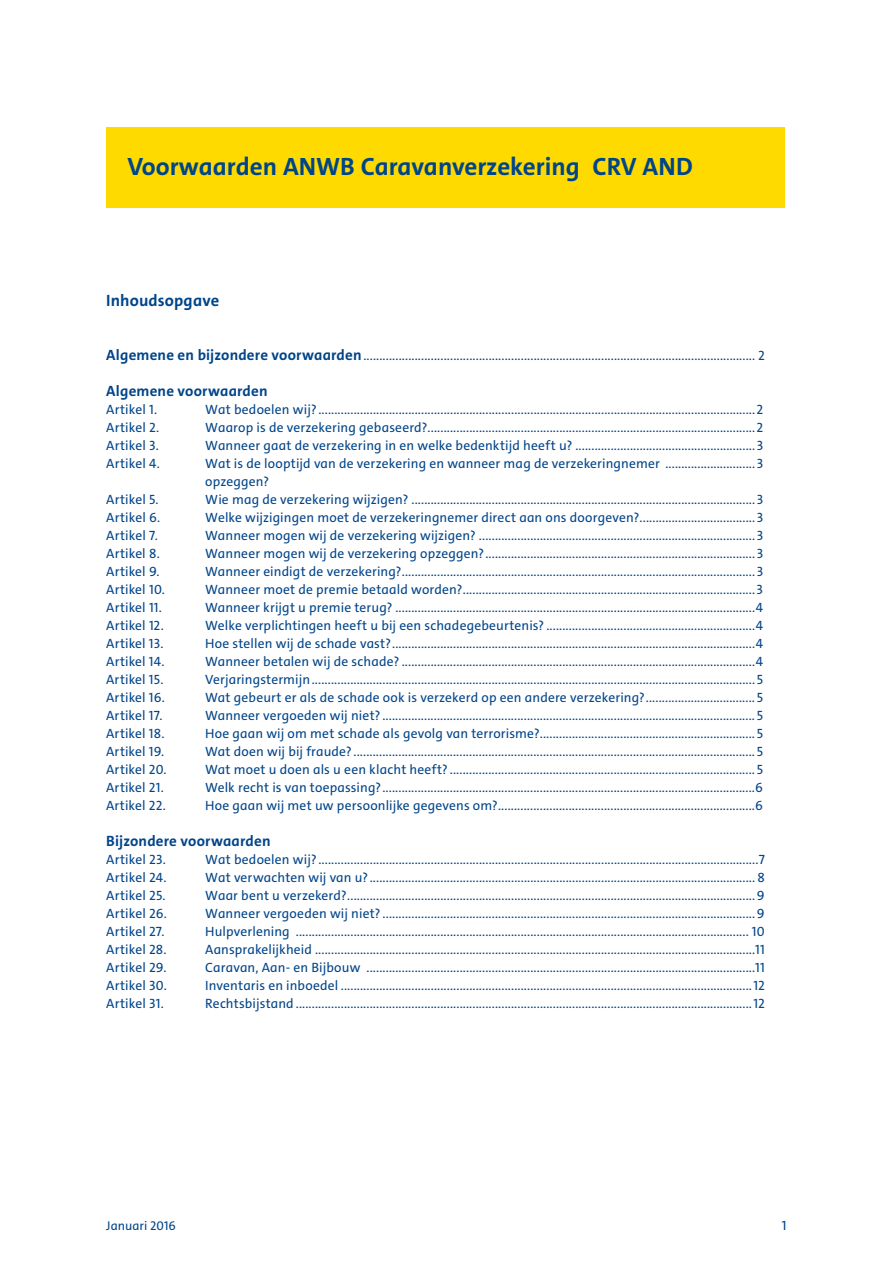
<style>
.page{position:relative;width:893px;height:1263px;background:#fff}
.page>*{position:absolute;margin:0;border:0;box-sizing:border-box;transform-origin:0 0}
.t1{font:700 25.2px "The Sans C4 s";color:#00458a}
.t2{font:700 16.5px "The Sans C4 s";letter-spacing:.005em;color:#00458a}
.t3{font:700 15px "The Sans C4 s";letter-spacing:.01em;color:#00458a}
.t4{font:13.5px/18px "The Sans C4 s";letter-spacing:.01em;color:#00458a}
.t5{font:12.75px "The Sans C4 s";letter-spacing:-.005em;color:#00458a}
.s1{font-weight:700;font-size:15px}
</style>
<div class="page">
<div style="left:106px;top:128px;width:679px;height:80px;background:#ffda00"></div>
<h1 class="t1" style="left:128px;top:150px;width:567px">Voorwaarden ANWB Caravanverzekering CRV AND</h1>
<p class="t2" style="left:106px;top:290px;width:114px">Inhoudsopgave</p>
<p class="t4" style="left:106px;top:347px;width:660px"><span class="s1">Algemene en bijzondere voorwaarden</span>.......................................................................................................................... 2</p>
<p class="t3" style="left:106px;top:381px;width:163px">Algemene voorwaarden</p>
<p class="t4" style="left:106px;top:401px;width:52px">Artikel 1.</p>
<p class="t4" style="left:205px;top:401px;width:559px">Wat bedoelen wij?........................................................................................................................................2</p>
<p class="t4" style="left:106px;top:419px;width:55px">Artikel 2.</p>
<p class="t4" style="left:205px;top:419px;width:559px">Waarop is de verzekering gebaseerd?......................................................................................................2</p>
<p class="t4" style="left:106px;top:437px;width:54px">Artikel 3.</p>
<p class="t4" style="left:205px;top:437px;width:559px">Wanneer gaat de verzekering in en welke bedenktijd heeft u? ........................................................3</p>
<p class="t4" style="left:106px;top:455px;width:55px">Artikel 4.</p>
<p class="t4" style="left:205px;top:455px;width:559px">Wat is de looptijd van de verzekering en wanneer mag de verzekeringnemer ............................3 opzeggen?</p>
<p class="t4" style="left:106px;top:491px;width:54px">Artikel 5.</p>
<p class="t4" style="left:205px;top:491px;width:559px">Wie mag de verzekering wijzigen? ...........................................................................................................3</p>
<p class="t4" style="left:106px;top:509px;width:55px">Artikel 6.</p>
<p class="t4" style="left:205px;top:509px;width:559px">Welke wijzigingen moet de verzekeringnemer direct aan ons doorgeven?....................................3</p>
<p class="t4" style="left:106px;top:527px;width:53px">Artikel 7.</p>
<p class="t4" style="left:205px;top:527px;width:559px">Wanneer mogen wij de verzekering wijzigen? ......................................................................................3</p>
<p class="t4" style="left:106px;top:545px;width:55px">Artikel 8.</p>
<p class="t4" style="left:205px;top:545px;width:559px">Wanneer mogen wij de verzekering opzeggen?....................................................................................3</p>
<p class="t4" style="left:106px;top:563px;width:55px">Artikel 9.</p>
<p class="t4" style="left:205px;top:563px;width:559px">Wanneer eindigt de verzekering?..............................................................................................................3</p>
<p class="t4" style="left:106px;top:581px;width:60px">Artikel 10.</p>
<p class="t4" style="left:205px;top:581px;width:559px">Wanneer moet de premie betaald worden?...........................................................................................3</p>
<p class="t4" style="left:106px;top:598px;width:57px">Artikel 11.</p>
<p class="t4" style="left:205px;top:598px;width:559px">Wanneer krijgt u premie terug? ................................................................................................................4</p>
<p class="t4" style="left:106px;top:616px;width:59px">Artikel 12.</p>
<p class="t4" style="left:205px;top:616px;width:559px">Welke verplichtingen heeft u bij een schadegebeurtenis? .................................................................4</p>
<p class="t4" style="left:106px;top:634px;width:59px">Artikel 13.</p>
<p class="t4" style="left:205px;top:634px;width:559px">Hoe stellen wij de schade vast?.................................................................................................................4</p>
<p class="t4" style="left:106px;top:652px;width:60px">Artikel 14.</p>
<p class="t4" style="left:205px;top:652px;width:559px">Wanneer betalen wij de schade? ..............................................................................................................4</p>
<p class="t4" style="left:106px;top:670px;width:59px">Artikel 15.</p>
<p class="t4" style="left:205px;top:670px;width:559px">Verjaringstermijn.......................................................................................................................................... 5</p>
<p class="t4" style="left:106px;top:688px;width:60px">Artikel 16.</p>
<p class="t4" style="left:205px;top:688px;width:559px">Wat gebeurt er als de schade ook is verzekerd op een andere verzekering?.................................. 5</p>
<p class="t4" style="left:106px;top:706px;width:58px">Artikel 17.</p>
<p class="t4" style="left:205px;top:706px;width:559px">Wanneer vergoeden wij niet? .................................................................................................................... 5</p>
<p class="t4" style="left:106px;top:724px;width:60px">Artikel 18.</p>
<p class="t4" style="left:205px;top:724px;width:559px">Hoe gaan wij om met schade als gevolg van terrorisme?................................................................... 5</p>
<p class="t4" style="left:106px;top:742px;width:60px">Artikel 19.</p>
<p class="t4" style="left:205px;top:742px;width:559px">Wat doen wij bij fraude? ............................................................................................................................. 5</p>
<p class="t4" style="left:106px;top:760px;width:62px">Artikel 20.</p>
<p class="t4" style="left:205px;top:760px;width:559px">Wat moet u doen als u een klacht heeft? ............................................................................................... 5</p>
<p class="t4" style="left:106px;top:778px;width:59px">Artikel 21.</p>
<p class="t4" style="left:205px;top:778px;width:559px">Welk recht is van toepassing?....................................................................................................................6</p>
<p class="t4" style="left:106px;top:796px;width:61px">Artikel 22.</p>
<p class="t4" style="left:205px;top:796px;width:559px">Hoe gaan wij met uw persoonlijke gegevens om?................................................................................6</p>
<p class="t3" style="left:106px;top:831px;width:166px">Bijzondere voorwaarden</p>
<p class="t4" style="left:106px;top:851px;width:61px">Artikel 23.</p>
<p class="t4" style="left:205px;top:851px;width:561px">Wat bedoelen wij?.........................................................................................................................................7</p>
<p class="t4" style="left:106px;top:869px;width:62px">Artikel 24.</p>
<p class="t4" style="left:205px;top:869px;width:561px">Wat verwachten wij van u?........................................................................................................................ 8</p>
<p class="t4" style="left:106px;top:887px;width:61px">Artikel 25.</p>
<p class="t4" style="left:205px;top:887px;width:561px">Waar bent u verzekerd?...............................................................................................................................9</p>
<p class="t4" style="left:106px;top:905px;width:62px">Artikel 26.</p>
<p class="t4" style="left:205px;top:905px;width:561px">Wanneer vergoeden wij niet? ....................................................................................................................9</p>
<p class="t4" style="left:106px;top:923px;width:60px">Artikel 27.</p>
<p class="t4" style="left:205px;top:923px;width:561px">Hulpverlening ............................................................................................................................................. 10</p>
<p class="t4" style="left:106px;top:941px;width:62px">Artikel 28.</p>
<p class="t4" style="left:205px;top:941px;width:561px">Aansprakelijkheid .........................................................................................................................................11</p>
<p class="t4" style="left:106px;top:959px;width:62px">Artikel 29.</p>
<p class="t4" style="left:205px;top:959px;width:561px">Caravan, Aan- en Bijbouw .........................................................................................................................11</p>
<p class="t4" style="left:106px;top:977px;width:62px">Artikel 30.</p>
<p class="t4" style="left:205px;top:977px;width:561px">Inventaris en inboedel ................................................................................................................................12</p>
<p class="t4" style="left:106px;top:995px;width:59px">Artikel 31.</p>
<p class="t4" style="left:205px;top:995px;width:561px">Rechtsbijstand ..............................................................................................................................................12</p>
<p class="t5" style="left:106px;top:1217px;width:71px">Januari 2016</p>
<p class="t4" style="left:782px;top:1217px;width:6px">1</p>
</div>
